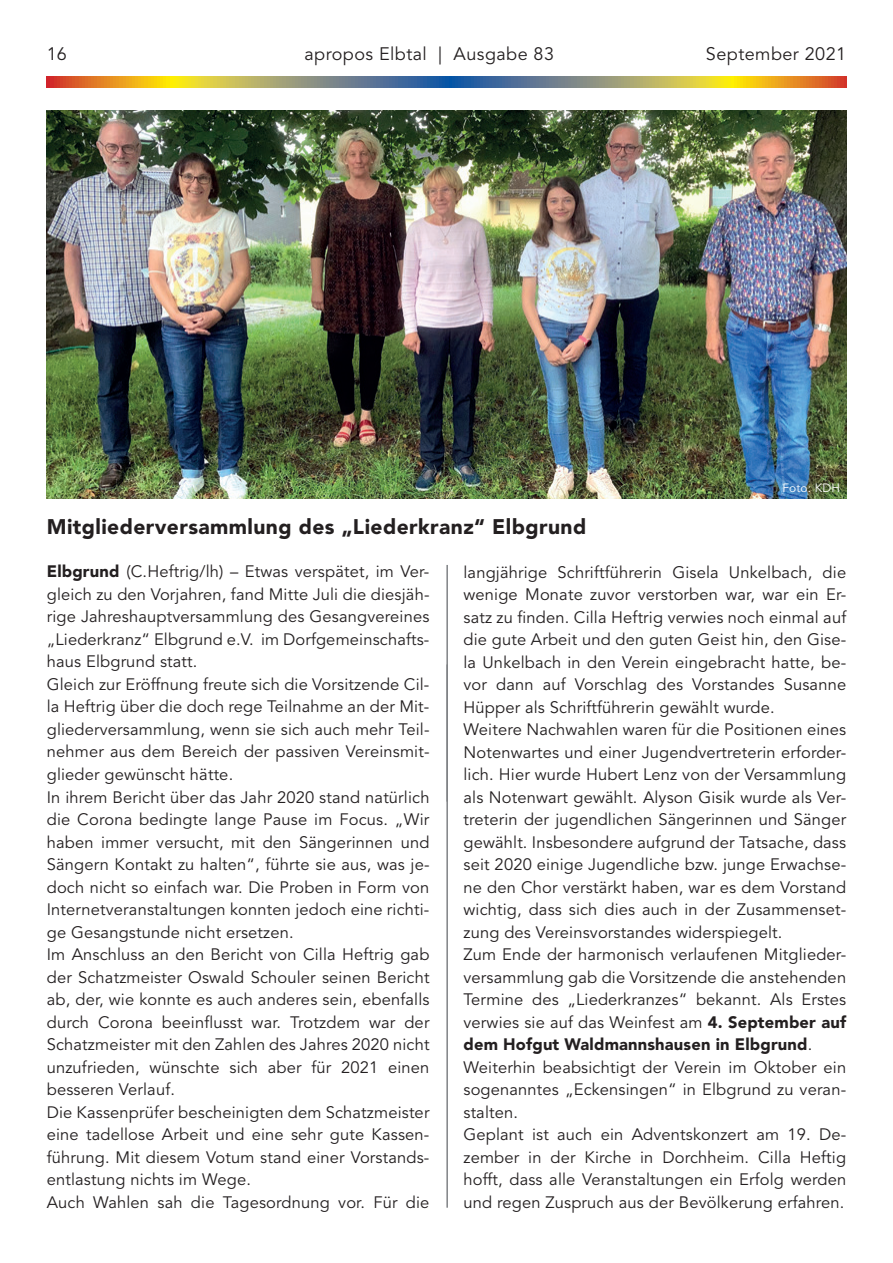
<style>
.page{position:relative;width:893px;height:1263px;background:#fff}
.page>*{position:absolute;margin:0;border:0;box-sizing:border-box;transform-origin:0 0}
.t1{font:900 21px "Avenir LT Std";letter-spacing:.02em;color:#231f20}
.t2{font:18px "Avenir LT Std";letter-spacing:.025em;color:#231f20}
.t3{font:16.5px/22.5px "Avenir LT Std";letter-spacing:.01em;color:#231f20}
.t4{font:12px "Avenir LT Std";letter-spacing:.01em;color:#fff}
.s1{font-weight:900}
</style>
<div class="page">
<svg style="left:47px;top:77px;width:799px;height:10px;background:#a6955c"></svg>
<hr style="left:446px;top:565px;width:2px;height:643px;background:#808285">
<img style="left:47px;top:111px;width:799px;height:388px">
<p class="t2" style="left:47px;top:44px;width:22px">16</p>
<p class="t2" style="left:304px;top:44px;width:251px">apropos Elbtal | Ausgabe 83</p>
<p class="t2" style="left:706px;top:44px;width:142px">September 2021</p>
<p class="t4" style="left:782px;top:481px;width:59px">Foto: KDH</p>
<p class="t1" style="left:47px;top:514px;width:541px">Mitgliederversammlung des „Liederkranz“ Elbgrund</p>
<p class="t3" style="left:47px;top:561px;width:384px"><span class="s1">Elbgrund</span> (C.Heftrig/lh) – Etwas verspätet, im Ver&shy;gleich zu den Vorjahren, fand Mitte Juli die diesjäh&shy;rige Jahreshauptversammlung des Gesangvereines „Liederkranz“ Elbgrund e.V. im Dorfgemeinschafts&shy;haus Elbgrund statt.<br>Gleich zur Eröffnung freute sich die Vorsitzende Cil&shy;la Heftrig über die doch rege Teilnahme an der Mit&shy;gliederversammlung, wenn sie sich auch mehr Teil&shy;nehmer aus dem Bereich der passiven Vereinsmit&shy;glieder gewünscht hätte.<br>In ihrem Bericht über das Jahr 2020 stand natürlich die Corona bedingte lange Pause im Focus. „Wir haben immer versucht, mit den Sängerinnen und Sängern Kontakt zu halten“, führte sie aus, was je&shy;doch nicht so einfach war. Die Proben in Form von Internetveranstaltungen konnten jedoch eine richti&shy;ge Gesangstunde nicht ersetzen.<br>Im Anschluss an den Bericht von Cilla Heftrig gab der Schatzmeister Oswald Schouler seinen Bericht ab, der, wie konnte es auch anderes sein, ebenfalls durch Corona beeinflusst war. Trotzdem war der Schatzmeister mit den Zahlen des Jahres 2020 nicht unzufrieden, wünschte sich aber für 2021 einen besseren Verlauf.<br>Die Kassenprüfer bescheinigten dem Schatzmeister eine tadellose Arbeit und eine sehr gute Kassen&shy;führung. Mit diesem Votum stand einer Vorstands&shy;entlastung nichts im Wege.<br>Auch Wahlen sah die Tagesordnung vor. Für die</p>
<p class="t3" style="left:463px;top:561px;width:384px">langjährige Schriftführerin Gisela Unkelbach, die wenige Monate zuvor verstorben war, war ein Er&shy;satz zu finden. Cilla Heftrig verwies noch einmal auf die gute Arbeit und den guten Geist hin, den Gise&shy;la Unkelbach in den Verein eingebracht hatte, be&shy;vor dann auf Vorschlag des Vorstandes Susanne Hüpper als Schriftführerin gewählt wurde.<br>Weitere Nachwahlen waren für die Positionen eines Notenwartes und einer Jugendvertreterin erforder&shy;lich. Hier wurde Hubert Lenz von der Versammlung als Notenwart gewählt. Alyson Gisik wurde als Ver&shy;treterin der jugendlichen Sängerinnen und Sänger gewählt. Insbesondere aufgrund der Tatsache, dass seit 2020 einige Jugendliche bzw. junge Erwachse&shy;ne den Chor verstärkt haben, war es dem Vorstand wichtig, dass sich dies auch in der Zusammenset&shy;zung des Vereinsvorstandes widerspiegelt.<br>Zum Ende der harmonisch verlaufenen Mitglieder&shy;versammlung gab die Vorsitzende die anstehenden Termine des „Liederkranzes“ bekannt. Als Erstes verwies sie auf das Weinfest am <span class="s1">4. September auf dem Hofgut Waldmannshausen in Elbgrund</span>.<br>Weiterhin beabsichtigt der Verein im Oktober ein sogenanntes „Eckensingen“ in Elbgrund zu veran&shy;stalten.<br>Geplant ist auch ein Adventskonzert am 19. De&shy;zember in der Kirche in Dorchheim. Cilla Heftig hofft, dass alle Veranstaltungen ein Erfolg werden und regen Zuspruch aus der Bevölkerung erfahren.</p>
</div>
